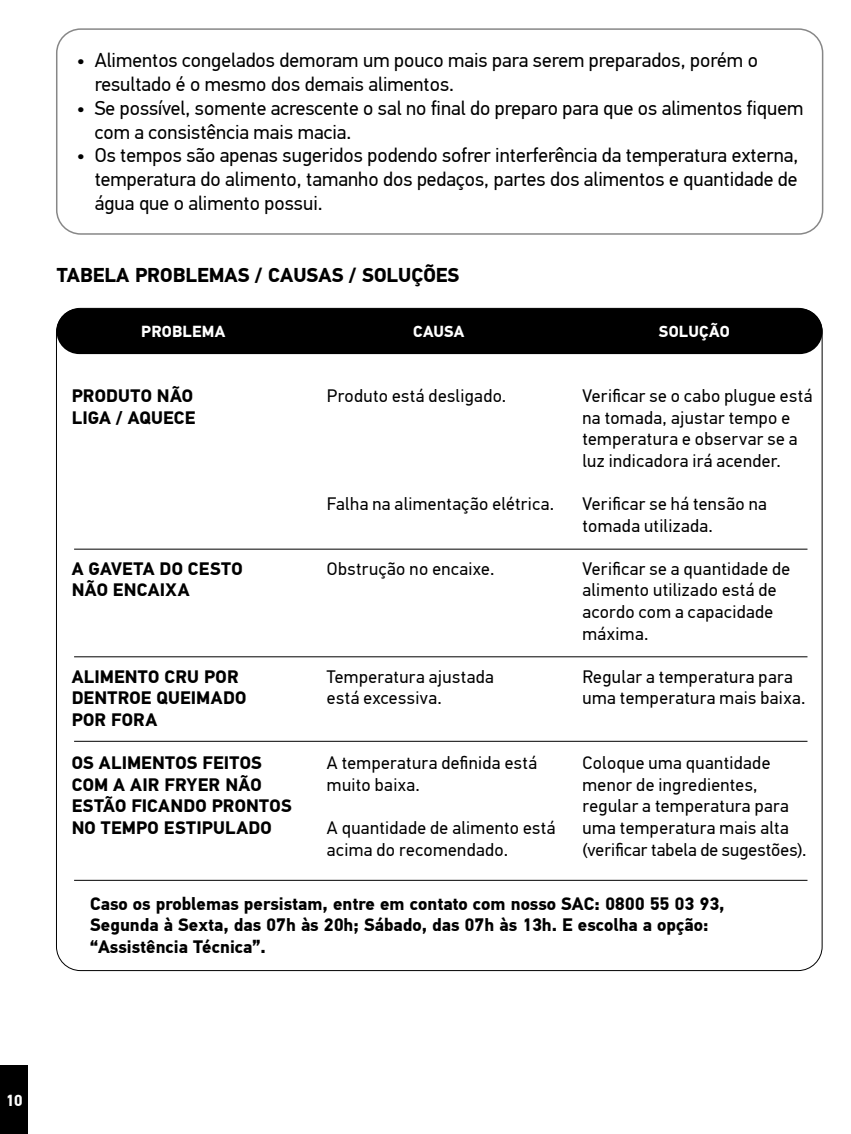
<style>
.page{position:relative;width:851px;height:1134px;background:#fff}
.page>*{position:absolute;margin:0;border:0;box-sizing:border-box;transform-origin:0 0}
.t1{font:20px/23.8px "PF Din Text Pro";color:#000}
.t2{font:700 20px "PF Din Text Pro";color:#000}
.t3{font:18px/21.6px "PF Din Text Pro";letter-spacing:.02em;color:#000}
.t4{font:700 18px/21.6px "PF Din Text Pro";color:#000}
.t5{font:700 16px "PF Din Text Pro";letter-spacing:.015em;color:#fff}
</style>
<div class="page">
<div style="left:0;top:1065px;width:28px;height:69px;background:#000"></div>
<div style="left:56px;top:308px;width:766px;height:46px;background:#000;border-radius:23px"></div>
<hr style="left:74px;top:549px;width:733px;height:1px;background:#000">
<hr style="left:74px;top:656px;width:733px;height:1px;background:#000">
<hr style="left:74px;top:741px;width:733px;height:1px;background:#000">
<hr style="left:74px;top:880px;width:733px;height:1px;background:#000">
<div style="left:56px;top:28px;width:767px;height:207px;border:2px solid #878787;border-radius:24px"></div>
<p class="t1" style="left:95px;top:49px;width:664px;text-indent:-18px">• Alimentos congelados demoram um pouco mais para serem preparados, porém o resultado é o mesmo dos demais alimentos.</p>
<p class="t1" style="left:95px;top:96px;width:710px;text-indent:-18px">• Se possível, somente acrescente o sal no final do preparo para que os alimentos fiquem com a consistência mais macia.</p>
<p class="t1" style="left:95px;top:144px;width:705px;text-align:justify;text-indent:-18px">• Os tempos são apenas sugeridos podendo sofrer interferência da temperatura externa, temperatura do alimento, tamanho dos pedaços, partes dos alimentos e quantidade de água que o alimento possui.</p>
<p class="t2" style="left:57px;top:263px;width:404px">TABELA PROBLEMAS / CAUSAS / SOLUÇÕES</p>
<p class="t5" style="left:141px;top:322px;width:86px">PROBLEMA</p>
<p class="t5" style="left:413px;top:322px;width:53px">CAUSA</p>
<p class="t5" style="left:658px;top:322px;width:72px">SOLUÇÃO</p>
<p class="t4" style="left:72px;top:385px;width:125px">PRODUTO NÃO<br>LIGA / AQUECE</p>
<p class="t3" style="left:582px;top:385px;width:231px">Verificar se o cabo plugue está na tomada, ajustar tempo e temperatura e observar se a luz indicadora irá acender.</p>
<p class="t3" style="left:582px;top:493px;width:186px">Verificar se há tensão na tomada utilizada.</p>
<p class="t3" style="left:582px;top:558px;width:209px">Verificar se a quantidade de alimento utilizado está de acordo com a capacidade máxima.</p>
<p class="t3" style="left:582px;top:666px;width:224px">Regular a temperatura para uma temperatura mais baixa.</p>
<p class="t3" style="left:327px;top:385px;width:181px">Produto está desligado.</p>
<p class="t3" style="left:327px;top:493px;width:229px">Falha na alimentação elétrica.</p>
<p class="t3" style="left:327px;top:558px;width:169px">Obstrução no encaixe.</p>
<p class="t4" style="left:72px;top:558px;width:172px">A GAVETA DO CESTO<br>NÃO ENCAIXA</p>
<p class="t3" style="left:327px;top:666px;width:168px">Temperatura ajustada está excessiva.</p>
<p class="t4" style="left:72px;top:666px;width:176px">ALIMENTO CRU POR<br>DENTROE QUEIMADO<br>POR FORA</p>
<p class="t4" style="left:72px;top:753px;width:221px">OS ALIMENTOS FEITOS<br>COM A AIR FRYER NÃO<br>ESTÃO FICANDO PRONTOS<br>NO TEMPO ESTIPULADO</p>
<p class="t3" style="left:327px;top:752px;width:212px">A temperatura definida está muito baixa.</p>
<p class="t3" style="left:327px;top:817px;width:230px">A quantidade de alimento está acima do recomendado.</p>
<p class="t3" style="left:582px;top:752px;width:225px">Coloque uma quantidade menor de ingredientes, regular a temperatura para uma temperatura mais alta (verificar tabela de sugestões).</p>
<p class="t4" style="left:90px;top:893px;width:636px">Caso os problemas persistam, entre em contato com nosso SAC: 0800 55 03 93,<br>Segunda à Sexta, das 07h às 20h; Sábado, das 07h às 13h. E escolha a opção: “Assistência Técnica”.</p>
<p class="t5" style="left:6px;top:1090px;width:19px">10</p>
</div>
